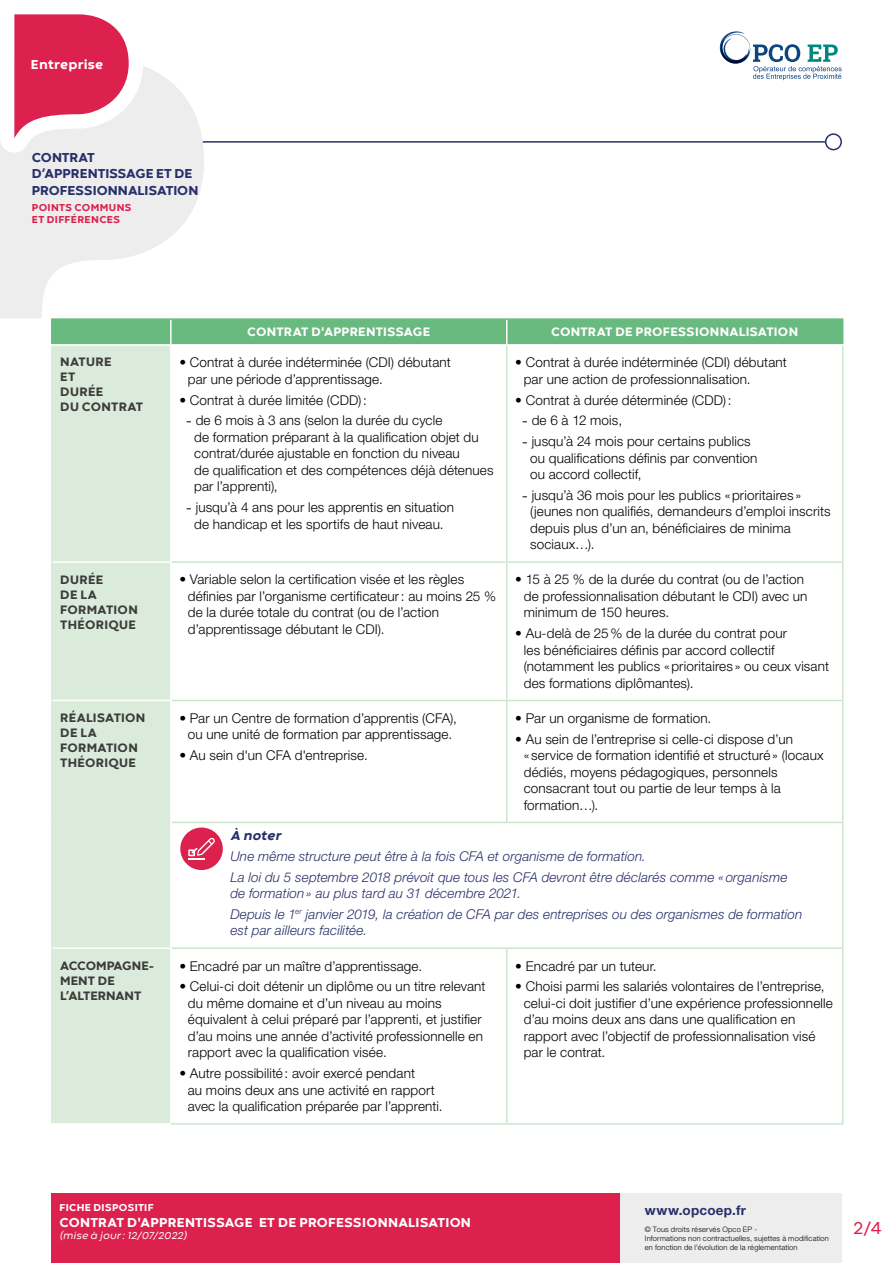
<style>
.page{position:relative;width:893px;height:1263px;background:#fff}
.page>*{position:absolute;margin:0;border:0;box-sizing:border-box;transform-origin:0 0}
.t1{font:18px "Codec Warm";color:#dc214e}
.t2{font:300 13.5px/16.5px "Helvetica Neue LT Std";letter-spacing:.01em;color:#000}
.t3{font:italic 300 13.5px/20.7px "Helvetica Neue LT Std";letter-spacing:.01em;color:#292f69}
.t4{font:800 13.5px "Codec Warm";letter-spacing:.02em;color:#fff}
.t5{font:800 13.5px/16.5px "Codec Warm";color:#292f69}
.t6{font:700 13.5px "Helvetica Neue LT Std";letter-spacing:.02em;color:#292f69}
.t7{font:italic 800 13.5px "Codec Warm";letter-spacing:.01em;color:#292f69}
.t8{font:800 12.75px/15px "Codec Warm";letter-spacing:.02em;color:#3c3c3b}
.t9{font:800 12.75px "Codec Warm";letter-spacing:.02em;color:#fff}
.t10{font:800 12.75px/15px "Codec Warm";color:#3c3c3b}
.t11{font:800 10.5px/12.6px "Codec Warm";letter-spacing:.035em;color:#dc214e}
.t12{font:italic 10.5px "Codec Warm";letter-spacing:.015em;color:#fff}
.t13{font:800 10.5px "Codec Warm";letter-spacing:.03em;color:#fff}
.t14{font:300 7.5px/9px "Helvetica Neue LT Std";letter-spacing:.025em;color:#000}
.s1{font-family:"Codec Warm";font-weight:400}
</style>
<div class="page">
<div style="left:53px;top:346px;width:117px;height:777px;background:#daebdb"></div>
<hr style="left:506px;top:346px;width:1px;height:215px;background:#cde5ce">
<hr style="left:842px;top:346px;width:1px;height:215px;background:#cde5ce">
<hr style="left:172px;top:561px;width:335px;height:2px;background:#cde5ce">
<hr style="left:507px;top:561px;width:336px;height:2px;background:#cde5ce">
<hr style="left:506px;top:563px;width:1px;height:137px;background:#cde5ce">
<hr style="left:842px;top:563px;width:1px;height:137px;background:#cde5ce">
<hr style="left:172px;top:700px;width:335px;height:1px;background:#cde5ce">
<hr style="left:507px;top:700px;width:336px;height:1px;background:#cde5ce">
<hr style="left:506px;top:701px;width:1px;height:121px;background:#cde5ce">
<hr style="left:842px;top:701px;width:1px;height:121px;background:#cde5ce">
<hr style="left:172px;top:822px;width:335px;height:1px;background:#cde5ce">
<hr style="left:507px;top:822px;width:336px;height:1px;background:#cde5ce">
<hr style="left:842px;top:823px;width:1px;height:124px;background:#cde5ce">
<hr style="left:172px;top:947px;width:335px;height:2px;background:#cde5ce">
<hr style="left:507px;top:947px;width:336px;height:2px;background:#cde5ce">
<hr style="left:506px;top:949px;width:1px;height:174px;background:#cde5ce">
<hr style="left:842px;top:949px;width:1px;height:174px;background:#cde5ce">
<hr style="left:171px;top:1123px;width:336px;height:2px;background:#cde5ce">
<hr style="left:507px;top:1123px;width:336px;height:2px;background:#cde5ce">
<hr style="left:51px;top:318px;width:120px;height:2px;background:#69ba7e">
<hr style="left:51px;top:320px;width:2px;height:24px;background:#69ba7e">
<hr style="left:171px;top:318px;width:336px;height:2px;background:#69ba7e">
<hr style="left:507px;top:318px;width:336px;height:2px;background:#69ba7e">
<div style="left:53px;top:319px;width:790px;height:25px;background:#69ba7e"></div>
<hr style="left:51px;top:346px;width:2px;height:216px;background:#daebdb">
<hr style="left:51px;top:562px;width:2px;height:138px;background:#daebdb">
<hr style="left:51px;top:700px;width:2px;height:122px;background:#daebdb">
<hr style="left:51px;top:822px;width:2px;height:126px;background:#daebdb">
<hr style="left:51px;top:948px;width:2px;height:175px;background:#daebdb">
<hr style="left:53px;top:561px;width:119px;height:2px;background:#fff">
<hr style="left:53px;top:700px;width:119px;height:1px;background:#fff">
<hr style="left:53px;top:947px;width:119px;height:2px;background:#fff">
<div style="left:180px;top:827px;width:43px;height:43px;background:#dc214e;border-radius:50%"></div>
<svg style="left:188px;top:837px;width:27px;height:23px"></svg>
<hr style="left:200px;top:141px;width:625px;height:2px;background:#292f69">
<div style="left:825px;top:133px;width:17px;height:17px;border:2px solid #292f69;border-radius:50%"></div>
<div style="left:51px;top:1193px;width:570px;height:70px;background:#dc214e"></div>
<div style="left:621px;top:1193px;width:221px;height:70px;background:#ededed"></div>
<svg style="left:0;top:69px;width:204px;height:249px;fill:#ededed"></svg>
<svg style="left:0;top:14px;width:150px;height:150px"></svg>
<svg style="left:720px;top:31px;width:122px;height:49px"></svg>
<p class="t4" style="left:31px;top:56px;width:74px">Entreprise</p>
<p class="t5" style="left:32px;top:150px;width:168px">CONTRAT<br>D’APPRENTISSAGE ET DE<br>PROFESSIONNALISATION</p>
<p class="t11" style="left:32px;top:202px;width:101px">POINTS COMMUNS<br>ET DIFFÉRENCES</p>
<p class="t9" style="left:247px;top:324px;width:185px">CONTRAT D'APPRENTISSAGE</p>
<p class="t9" style="left:551px;top:324px;width:248px">CONTRAT DE PROFESSIONNALISATION</p>
<p class="t8" style="left:60px;top:355px;width:84px">NATURE<br>ET<br>DURÉE<br>DU CONTRAT</p>
<p class="t2" style="left:188px;top:354px;width:264px;text-indent:-9px">• Contrat à durée indéterminée (CDI) débutant par une période d’apprentissage.</p>
<p class="t2" style="left:179px;top:391px;width:189px">• Contrat à durée limitée (CDD):</p>
<p class="t2" style="left:194px;top:412px;width:301px;text-indent:-9px"><span class="s1">–</span> de 6 mois à 3 ans (selon la durée du cycle<br>de formation préparant à la qualification objet du contrat/durée ajustable en fonction du niveau<br>de qualification et des compétences déjà détenues par l’apprenti),</p>
<p class="t2" style="left:186px;top:499px;width:270px;text-align:center"><span class="s1">–</span> jusqu’à 4 ans pour les apprentis en situation de handicap et les sportifs de haut niveau.</p>
<p class="t2" style="left:524px;top:354px;width:264px;text-indent:-9px">• Contrat à durée indéterminée (CDI) débutant par une action de professionnalisation.</p>
<p class="t2" style="left:515px;top:391px;width:218px">• Contrat à durée déterminée (CDD):</p>
<p class="t2" style="left:522px;top:412px;width:102px"><span class="s1">–</span> de 6 à 12 mois,</p>
<p class="t2" style="left:530px;top:433px;width:229px;text-indent:-9px"><span class="s1">–</span> jusqu’à 24 mois pour certains publics ou qualifications définis par convention ou accord collectif,</p>
<p class="t2" style="left:530px;top:486px;width:302px;text-indent:-8px"><span class="s1">–</span> jusqu’à 36 mois pour les publics «prioritaires » (jeunes non qualifiés, demandeurs d’emploi inscrits depuis plus d’un an, bénéficiaires de minima sociaux…).</p>
<p class="t8" style="left:60px;top:573px;width:79px">DURÉE<br>DE LA<br>FORMATION<br>THÉORIQUE</p>
<p class="t2" style="left:188px;top:571px;width:310px;text-indent:-9px">• Variable selon la certification visée et les règles définies par l’organisme certificateur: au moins 25 % de la durée totale du contrat (ou de l’action d’apprentissage débutant le CDI).</p>
<p class="t2" style="left:524px;top:571px;width:285px;text-indent:-9px">• 15 à 25 % de la durée du contrat (ou de l’action de professionnalisation débutant le CDI) avec un minimum de 150 heures.</p>
<p class="t2" style="left:524px;top:625px;width:307px;text-indent:-9px">• Au-delà de 25% de la durée du contrat pour<br>les bénéficiaires définis par accord collectif (notamment les publics «prioritaires » ou ceux visant des formations diplômantes).</p>
<p class="t8" style="left:60px;top:711px;width:87px">RÉALISATION<br>DE LA<br>FORMATION<br>THÉORIQUE</p>
<p class="t2" style="left:179px;top:709px;width:279px;text-align:center">• Par un Centre de formation d’apprentis (CFA), ou une unité de formation par apprentissage.</p>
<p class="t2" style="left:179px;top:747px;width:190px">• Au sein d'un CFA d'entreprise.</p>
<p class="t2" style="left:515px;top:709px;width:197px">• Par un organisme de formation.</p>
<p class="t2" style="left:524px;top:730px;width:301px;text-indent:-9px">• Au sein de l’entreprise si celle-ci dispose d’un<br>« service de formation identifié et structuré» (locaux dédiés, moyens pédagogiques, personnels consacrant tout ou partie de leur temps à la formation…).</p>
<p class="t7" style="left:230px;top:827px;width:52px">À noter</p>
<p class="t3" style="left:230px;top:846px;width:558px">Une même structure peut être à la fois CFA et organisme de formation.<br>La loi du 5 septembre 2018 prévoit que tous les CFA devront être déclarés comme «organisme</p>
<p class="t3" style="left:230px;top:883px;width:574px">de formation» au plus tard au 31 décembre 2021.<br>Depuis le 1<sup>er</sup> janvier 2019, la création de CFA par des entreprises ou des organismes de formation</p>
<p class="t3" style="left:230px;top:920px;width:138px">est par ailleurs facilitée.</p>
<p class="t10" style="left:60px;top:959px;width:95px">ACCOMPAGNE-<br>MENT DE<br>L’ALTERNANT</p>
<p class="t2" style="left:179px;top:957px;width:244px">• Encadré par un maître d’apprentissage.</p>
<p class="t2" style="left:188px;top:978px;width:299px;text-indent:-9px">• Celui-ci doit détenir un diplôme ou un titre relevant du même domaine et d’un niveau au moins équivalent à celui préparé par l’apprenti, et justifier d’au moins une année d’activité professionnelle en rapport avec la qualification visée.</p>
<p class="t2" style="left:188px;top:1065px;width:256px;text-indent:-9px">• Autre possibilité: avoir exercé pendant<br>au moins deux ans une activité en rapport avec la qualification préparée par l’apprenti.</p>
<p class="t2" style="left:515px;top:957px;width:143px">• Encadré par un tuteur.</p>
<p class="t2" style="left:524px;top:978px;width:311px;text-indent:-9px">• Choisi parmi les salariés volontaires de l’entreprise, celui-ci doit justifier d’une expérience professionnelle d’au moins deux ans dans une qualification en rapport avec l’objectif de professionnalisation visé par le contrat.</p>
<p class="t13" style="left:60px;top:1200px;width:96px">FICHE DISPOSITIF</p>
<p class="t4" style="left:60px;top:1213px;width:413px">CONTRAT D'APPRENTISSAGE ET DE PROFESSIONNALISATION</p>
<p class="t12" style="left:60px;top:1230px;width:129px">(mise à jour: 12/07/2022)</p>
<p class="t6" style="left:645px;top:1202px;width:103px">www.opcoep.fr</p>
<p class="t14" style="left:645px;top:1225px;width:186px">© Tous droits réservés Opco EP -<br>Informations non contractuelles, sujettes à modification en fonction de l’évolution de la réglementation</p>
<h1 class="t1" style="left:853px;top:1217px;width:30px">2/4</h1>
</div>
